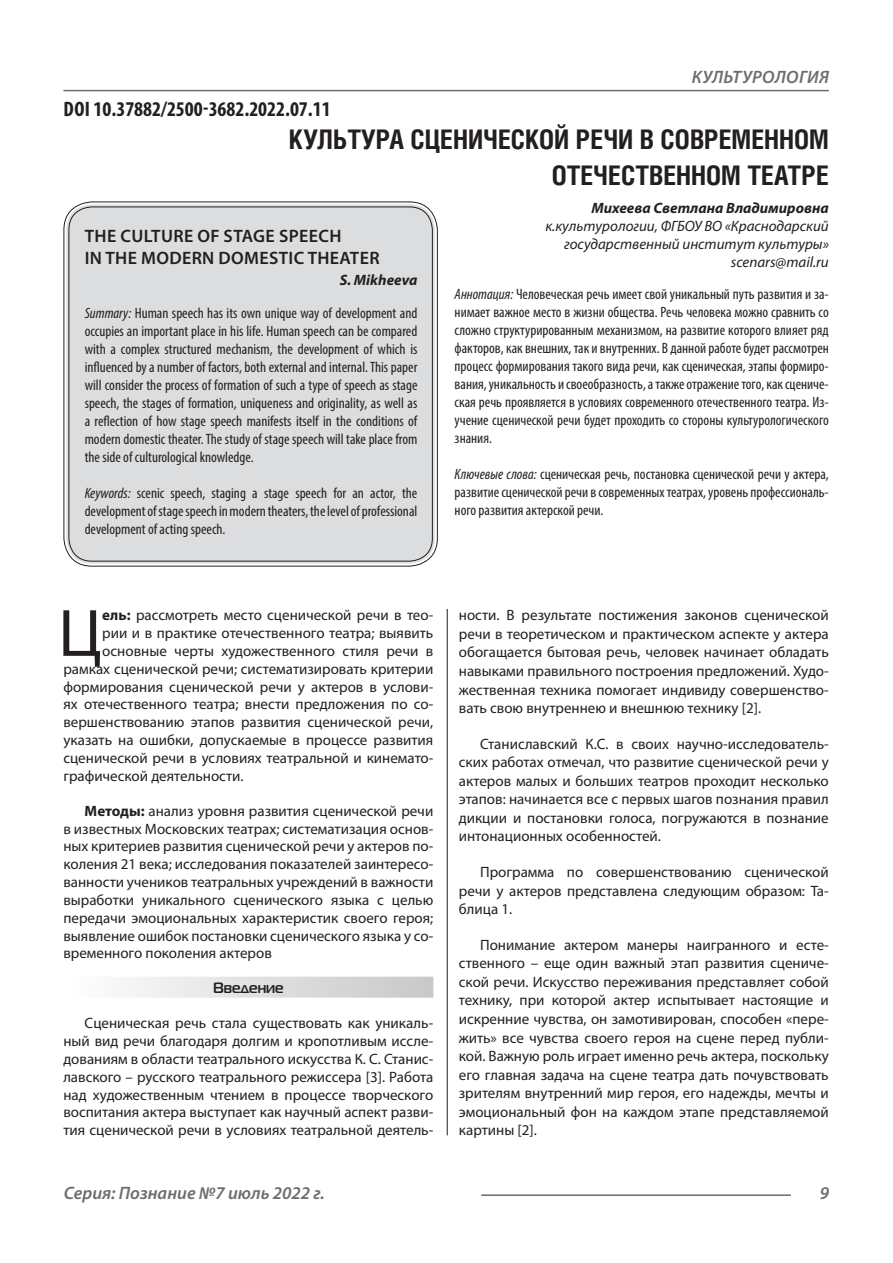
<style>
.page{position:relative;width:893px;height:1263px;background:#fff}
.page>*{position:absolute;margin:0;border:0;box-sizing:border-box;transform-origin:0 0}
.Статья_текст_первый{font:67.5px "Myriad Pro";color:#231f20}
.Статья_название{font:700 27px/36px "Helios Cond C";color:#231f20;text-align:right}
.ДОИ{font:700 condensed 21px "Myriad Pro";color:#231f20}
.Статья_название_англ{font:600 18px/21.6px "Myriad Pro";letter-spacing:.02em;color:#231f20}
.t1{font:italic 600 18px "Myriad Pro";color:#6c6d70}
.t2{font:italic 600 18px "Myriad Pro";letter-spacing:.02em;color:#6c6d70}
.Статья_текст{font:15px/18.6px "Myriad Pro";color:#231f20;text-align:justify}
.Статья_аннотация_тек{font:condensed 15px/18px "Myriad Pro";color:#231f20;text-align:justify}
.Статья_аннотация_анг{font:condensed 15px/18px "Myriad Pro";color:#231f20;text-align:justify}
.Статья_текст_первый-2{font:15px "Myriad Pro";color:#231f20}
.Статья_автор_инфо{font:italic 15px/18px "Myriad Pro";color:#231f20;text-align:right}
.Статья_автор_инфо-2{font:italic 700 15px "Myriad Pro";color:#231f20}
.Статья_автор_англ{font:italic 700 15px "Myriad Pro";color:#231f20}
.Статья_подзаголовок{font:700 15px "Magistral C";color:#231f20}
.s1{font-style:italic}
.s2{font-weight:700}
</style>
<div class="page">
<hr style="left:447px;top:128px;width:1px;height:1007px;background:#231f20">
<hr style="left:63px;top:90px;width:766px;height:1px;background:#6c6d70">
<hr style="left:481px;top:1194px;width:310px;height:2px;background:#6c6d70">
<div style="left:443px;top:128px;width:10px;height:481px;background:#fff"></div>
<div style="left:66px;top:204px;width:369px;height:360px;background:#dcdddf;border-radius:26px"></div>
<div style="left:68px;top:206px;width:365px;height:356px;border:1px solid #231f20;border-radius:23px"></div>
<div style="left:63px;top:977px;width:370px;height:21px;background:linear-gradient(to right,#fefeff,#c6c8ca)"></div>
<p class="ДОИ" style="left:64px;top:96px;width:269px">DOI 10.37882/2500-3682.2022.07.11</p>
<p class="t2" style="left:692px;top:66px;width:139px">КУЛЬТУРОЛОГИЯ</p>
<p class="Статья_название" style="left:289px;top:121px;width:541px">КУЛЬТУРА СЦЕНИЧЕСКОЙ РЕЧИ В СОВРЕМЕННОМ<br>ОТЕЧЕСТВЕННОМ ТЕАТРЕ</p>
<p class="Статья_автор_инфо-2" style="left:591px;top:198px;width:239px">Михеева Светлана Владимировна</p>
<p class="Статья_автор_инфо" style="left:545px;top:216px;width:285px">к.культурологии, ФГБОУ ВО «Краснодарский государственный институт культуры»</p>
<p class="Статья_автор_инфо" style="left:731px;top:252px;width:100px">scenars@mail.ru</p>
<p class="Статья_аннотация_тек" style="left:455px;top:285px;width:376px"><span class="s1">Аннотация:</span> Человеческая речь имеет свой уникальный путь развития и за&shy;нимает важное место в жизни общества. Речь человека можно сравнить со сложно структурированным механизмом, на развитие которого влияет ряд факторов, как внешних, так и внутренних. В данной работе будет рассмотрен процесс формирования такого вида речи, как сценическая, этапы формиро&shy;вания, уникальность и своеобразность, а также отражение того, как сцениче&shy;ская речь проявляется в условиях современного отечественного театра. Из&shy;учение сценической речи будет проходить со стороны культурологического знания.</p>
<p class="Статья_аннотация_тек" style="left:455px;top:465px;width:376px"><span class="s1">Ключевые слова:</span> сценическая речь, постановка сценической речи у актера, развитие сценической речи в современных театрах, уровень профессиональ&shy;ного развития актерской речи.</p>
<p class="Статья_название_англ" style="left:85px;top:225px;width:296px">THE CULTURE OF STAGE SPEECH<br>IN THE MODERN DOMESTIC THEATER</p>
<p class="Статья_автор_англ" style="left:340px;top:271px;width:79px">S. Mikheeva</p>
<p class="Статья_аннотация_анг" style="left:85px;top:304px;width:334px"><span class="s1">Summary:</span> Human speech has its own unique way of development and occupies an important place in his life. Human speech can be compared with a complex structured mechanism, the development of which is influenced by a number of factors, both external and internal. This paper will consider the process of formation of such a type of speech as stage speech, the stages of formation, uniqueness and originality, as well as a reflection of how stage speech manifests itself in the conditions of modern domestic theater. The study of stage speech will take place from the side of culturological knowledge.</p>
<p class="Статья_аннотация_анг" style="left:85px;top:484px;width:334px"><span class="s1">Keywords:</span> scenic speech, staging a stage speech for an actor, the development of stage speech in modern theaters, the level of professional development of acting speech.</p>
<p class="Статья_текст_первый" style="left:58px;top:591px;width:46px">Ц</p>
<p class="Статья_текст_первый-2" style="left:102px;top:606px;width:332px"><span class="s2">ель:</span> рассмотреть место сценической речи в тео-</p>
<p class="Статья_текст_первый-2" style="left:102px;top:624px;width:333px">рии и в практике отечественного театра; выявить</p>
<p class="Статья_текст_первый-2" style="left:102px;top:641px;width:333px">основные черты художественного стиля речи в</p>
<p class="Статья_текст_первый-2" style="left:63px;top:659px;width:371px">рамках сценической речи; систематизировать критерии</p>
<p class="Статья_текст_первый-2" style="left:63px;top:677px;width:371px">формирования сценической речи у актеров в услови-</p>
<p class="Статья_текст_первый-2" style="left:63px;top:695px;width:371px">ях отечественного театра; внести предложения по со-</p>
<p class="Статья_текст_первый-2" style="left:63px;top:713px;width:371px">вершенствованию этапов развития сценической речи,</p>
<p class="Статья_текст_первый-2" style="left:63px;top:731px;width:371px">указать на ошибки, допускаемые в процессе развития</p>
<p class="Статья_текст_первый-2" style="left:63px;top:749px;width:371px">сценической речи в условиях театральной и кинемато-</p>
<p class="Статья_текст_первый-2" style="left:63px;top:766px;width:182px">графической деятельности.</p>
<p class="Статья_текст" style="left:63px;top:801px;width:371px;line-height:17.9px;text-indent:21px"><span class="s2">Методы:</span> анализ уровня развития сценической речи в известных Московских театрах; систематизация основ&shy;ных критериев развития сценической речи у актеров по&shy;коления 21 века; исследования показателей заинтересо&shy;ванности учеников театральных учреждений в важности выработки уникального сценического языка с целью передачи эмоциональных характеристик своего героя; выявление ошибок постановки сценического языка у со&shy;временного поколения актеров</p>
<p class="Статья_подзаголовок" style="left:213px;top:979px;width:72px">Введение</p>
<p class="Статья_текст" style="left:63px;top:1014px;width:371px;line-height:17.9px;text-indent:21px">Сценическая речь стала существовать как уникаль&shy;ный вид речи благодаря долгим и кропотливым иссле&shy;дованиям в области театрального искусства К. С. Станис&shy;лавского – русского театрального режиссера [3]. Работа над художественным чтением в процессе творческого воспитания актера выступает как научный аспект разви&shy;тия сценической речи в условиях театральной деятель-</p>
<p class="Статья_текст" style="left:459px;top:606px;width:371px">ности. В результате постижения законов сценической речи в теоретическом и практическом аспекте у актера обогащается бытовая речь, человек начинает обладать навыками правильного построения предложений. Худо&shy;жественная техника помогает индивиду совершенство&shy;вать свою внутреннею и внешнюю технику [2].</p>
<p class="Статья_текст" style="left:459px;top:734px;width:371px;text-indent:21px">Станиславский К.С. в своих научно-исследователь&shy;ских работах отмечал, что развитие сценической речи у актеров малых и больших театров проходит несколько этапов: начинается все с первых шагов познания правил дикции и постановки голоса, погружаются в познание интонационных особенностей.</p>
<p class="Статья_текст" style="left:459px;top:862px;width:371px;text-indent:21px">Программа по совершенствованию сценической речи у актеров представлена следующим образом: Та&shy;блица 1.</p>
<p class="Статья_текст" style="left:459px;top:935px;width:371px;text-indent:21px">Понимание актером манеры наигранного и есте&shy;ственного – еще один важный этап развития сцениче&shy;ской речи. Искусство переживания представляет собой технику, при которой актер испытывает настоящие и искренние чувства, он замотивирован, способен «пере&shy;жить» все чувства своего героя на сцене перед публи&shy;кой. Важную роль играет именно речь актера, поскольку его главная задача на сцене театра дать почувствовать зрителям внутренний мир героя, его надежды, мечты и эмоциональный фон на каждом этапе представляемой картины [2].</p>
<p class="t1" style="left:64px;top:1182px;width:263px">Серия: Познание №7 июль 2022 г.</p>
<p class="t1" style="left:820px;top:1182px;width:11px">9</p>
</div>
